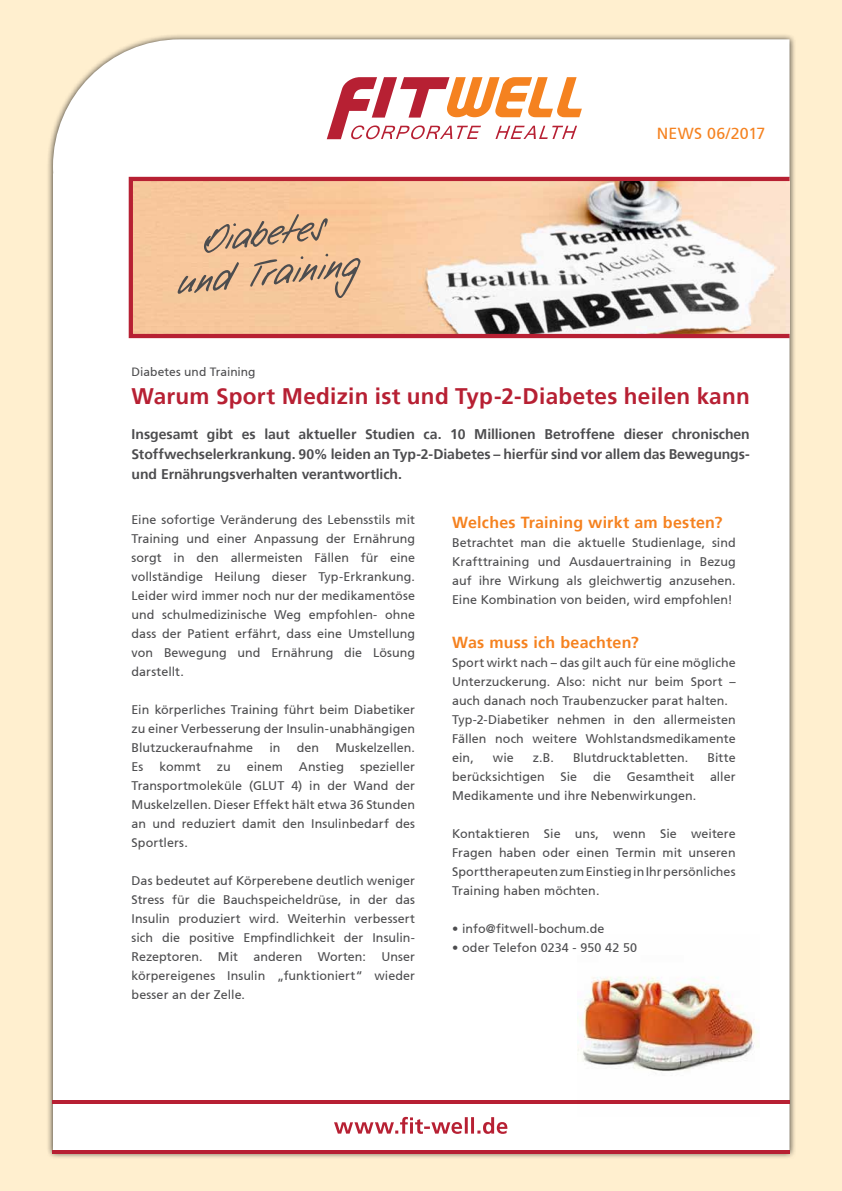
<style>
.page{position:relative;width:842px;height:1191px;background:#ffefcf}
.page>*{position:absolute;margin:0;border:0;box-sizing:border-box;transform-origin:0 0}
.t1{font:700 22.5px "Frutiger 65";letter-spacing:.01em;color:#b72033}
.t2{font:700 16px "Frutiger 65";letter-spacing:.015em;color:#f58220}
.t3{font:16px "Frutiger 55 Roman";letter-spacing:.01em;color:#f58220}
.t4{font:700 14px/20px "Frutiger 65";letter-spacing:-.005em;color:#4d4d4f;text-align:justify}
.t5{font:12.5px/19px "Frutiger 55 Roman";letter-spacing:.005em;color:#4d4d4f;text-align:justify}
.t6{font:12px "Frutiger 55 Roman";color:#4d4d4f}
</style>
<div class="page">
<div style="left:46px;top:33px;width:750px;height:1126px;background:#000;opacity:.75"></div>
<div style="left:53px;top:39px;width:736px;height:1111px;background:#fff"></div>
<hr style="left:52px;top:1150px;width:737px;height:3px;background:#b72033">
<hr style="left:52px;top:1100px;width:737px;height:3px;background:#b72033">
<svg style="left:327px;top:77px;width:255px;height:62px;background:#edb5a7"></svg>
<svg style="left:334px;top:1116px;width:173px;height:17px;background:#e7b7bd"></svg>
<img style="left:134px;top:182px;width:653px;height:151px">
<svg style="left:177px;top:214px;width:184px;height:84px;background:#dfb58f"></svg>
<img style="left:577px;top:934px;width:182px;height:182px">
<div style="left:129px;top:177px;width:663px;height:161px;border:4px solid #b72033"></div>
<p class="t3" style="left:657px;top:124px;width:110px">NEWS 06/2017</p>
<p class="t6" style="left:132px;top:365px;width:126px">Diabetes und Training</p>
<h1 class="t1" style="left:132px;top:383px;width:620px">Warum Sport Medizin ist und Typ-2-Diabetes heilen kann</h1>
<p class="t4" style="left:132px;top:424px;width:620px">Insgesamt gibt es laut aktueller Studien ca. 10 Millionen Betroffene dieser chronischen Stoffwechselerkrankung. 90% leiden an Typ-2-Diabetes – hierfür sind vor allem das Bewegungs&shy;und Ernährungsverhalten verantwortlich.</p>
<p class="t2" style="left:452px;top:513px;width:272px">Welches Training wirkt am besten?</p>
<p class="t5" style="left:452px;top:533px;width:285px">Betrachtet man die aktuelle Studienlage, sind Krafttraining und Ausdauertraining in Bezug auf ihre Wirkung als gleichwertig anzusehen.<br>Eine Kombination von beiden, wird empfohlen!</p>
<p class="t2" style="left:452px;top:633px;width:188px">Was muss ich beachten?</p>
<p class="t5" style="left:452px;top:653px;width:285px;text-align:left">Sport wirkt nach – das gilt auch für eine mögliche Unterzuckerung. Also: nicht nur beim Sport – auch danach noch Traubenzucker parat halten.<br>Typ-2-Diabetiker nehmen in den allermeisten Fällen noch weitere Wohlstandsmedikamente ein,</p>
<p class="t5" style="left:132px;top:510px;width:285px">Eine sofortige Veränderung des Lebensstils mit Training und einer Anpassung der Ernährung sorgt in den allermeisten Fällen für eine vollständige Heilung dieser Typ-Erkrankung.<br>Leider wird immer noch nur der medikamentöse und schulmedizinische Weg empfohlen- ohne dass der Patient erfährt, dass eine Umstellung von Bewegung und Ernährung die Lösung darstellt.</p>
<p class="t5" style="left:132px;top:700px;width:285px">Ein körperliches Training führt beim Diabetiker zu einer Verbesserung der Insulin-unabhängigen Blutzuckeraufnahme</p>
<p class="t5" style="left:269px;top:738px;width:13px">in</p>
<p class="t5" style="left:297px;top:738px;width:24px">den</p>
<p class="t5" style="left:335px;top:738px;width:81px">Muskelzellen.</p>
<p class="t5" style="left:493px;top:748px;width:22px">wie</p>
<p class="t5" style="left:533px;top:748px;width:23px">z.B.</p>
<p class="t5" style="left:573px;top:748px;width:117px">Blutdrucktabletten.</p>
<p class="t5" style="left:707px;top:748px;width:30px">Bitte</p>
<p class="t5" style="left:452px;top:767px;width:94px">berücksichtigen</p>
<p class="t5" style="left:561px;top:767px;width:18px">Sie</p>
<p class="t5" style="left:593px;top:767px;width:20px">die</p>
<p class="t5" style="left:627px;top:767px;width:69px">Gesamtheit</p>
<p class="t5" style="left:710px;top:767px;width:27px">aller</p>
<p class="t5" style="left:452px;top:786px;width:246px">Medikamente und ihre Nebenwirkungen.</p>
<p class="t5" style="left:452px;top:824px;width:285px">Kontaktieren Sie uns, wenn Sie weitere Fragen haben oder einen Termin mit unseren Sporttherapeuten zum Einstieg in Ihr persönliches Training haben möchten.</p>
<p class="t5" style="left:452px;top:919px;width:154px">• info@fitwell-bochum.de</p>
<p class="t5" style="left:452px;top:938px;width:186px">• oder Telefon 0234 - 950 42 50</p>
<p class="t5" style="left:132px;top:757px;width:285px;text-indent:229px">spezieller Transportmoleküle (GLUT 4) in der Wand der Muskelzellen. Dieser Effekt hält etwa 36 Stunden an und reduziert damit den Insulinbedarf des Sportlers.</p>
<p class="t5" style="left:132px;top:871px;width:285px">Das bedeutet auf Körperebene deutlich weniger Stress für die Bauchspeicheldrüse, in der das Insulin produziert wird. Weiterhin verbessert sich die positive Empfindlichkeit der Insulin-Rezeptoren. Mit anderen Worten: Unser körpereigenes Insulin „funktioniert“ wieder besser an der Zelle.</p>
<p class="t5" style="left:132px;top:757px;width:13px">Es</p>
<p class="t5" style="left:159px;top:757px;width:43px">kommt</p>
<p class="t5" style="left:217px;top:757px;width:15px">zu</p>
<p class="t5" style="left:247px;top:757px;width:38px">einem</p>
<p class="t5" style="left:299px;top:757px;width:47px">Anstieg</p>
</div>
